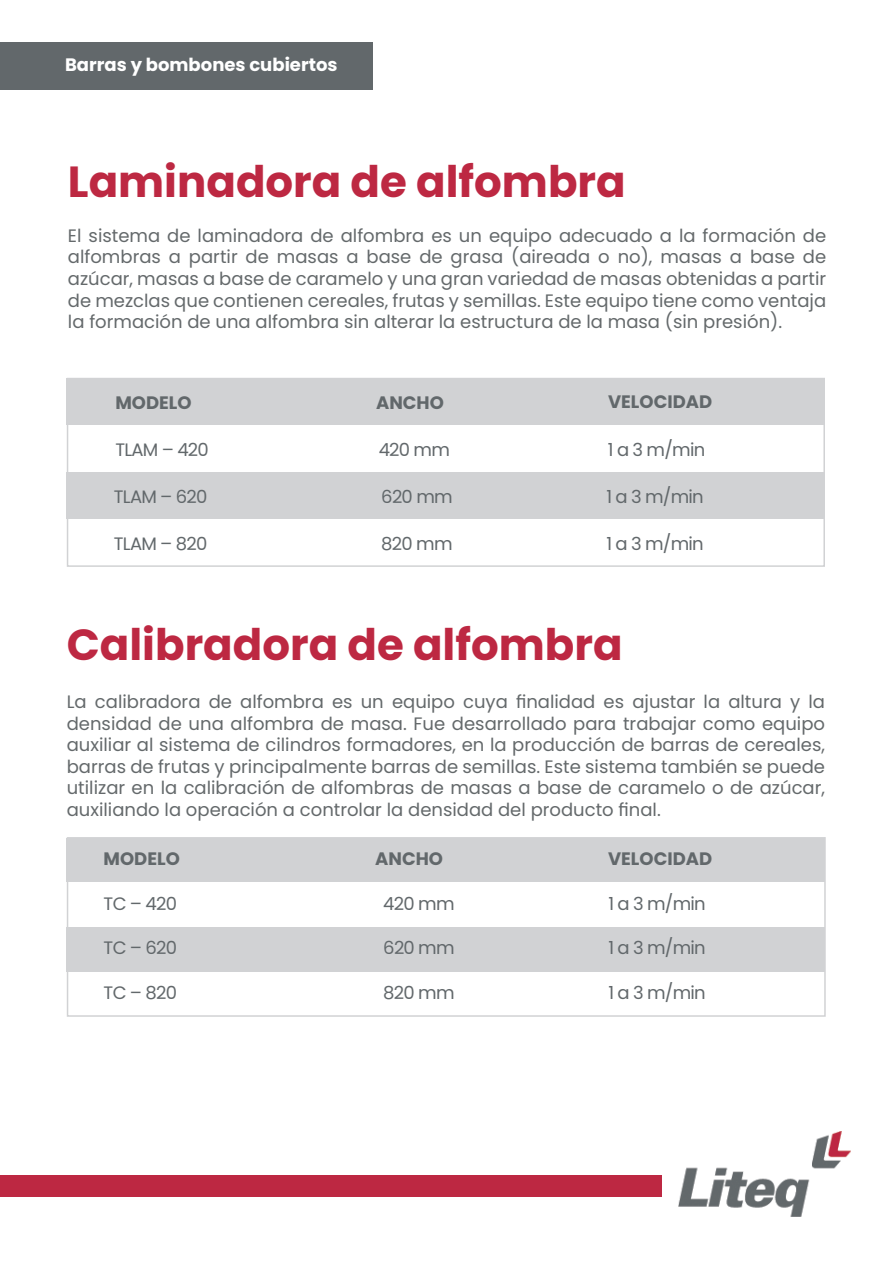
<style>
.page{position:relative;width:893px;height:1263px;background:#fff}
.page>*{position:absolute;margin:0;border:0;box-sizing:border-box;transform-origin:0 0}
.t1{font:700 43.5px "Poppins";color:#bd2842}
.t2{font:18px/21.6px "Poppins";color:#64696b;text-align:justify}
.t3{font:18px "Poppins";letter-spacing:-.04em;color:#62686b}
.t4{font:700 18px "Poppins";color:#62686b}
.t5{font:700 18px "Poppins";color:#fff}
</style>
<div class="page">
<img style="left:678px;top:1131px;width:172px;height:85px">
<div style="left:0;top:1176px;width:661px;height:21px;background:#bd2842"></div>
<div style="left:0;top:43px;width:372px;height:47px;background:#62686b"></div>
<div style="left:67px;top:378px;width:758px;height:47px;background:#d1d2d4"></div>
<div style="left:67px;top:473px;width:758px;height:47px;background:#d1d2d4"></div>
<div style="left:67px;top:378px;width:758px;height:189px;border:2px solid #d1d2d4"></div>
<div style="left:67px;top:838px;width:758px;height:44px;background:#d1d2d4"></div>
<div style="left:67px;top:927px;width:758px;height:45px;background:#d1d2d4"></div>
<div style="left:67px;top:837px;width:759px;height:180px;border:2px solid #d1d2d4"></div>
<p class="t5" style="left:65px;top:54px;width:274px">Barras y bombones cubiertos</p>
<h1 class="t1" style="left:68px;top:156px;width:559px">Laminadora de alfombra</h1>
<p class="t2" style="left:68px;top:225px;width:760px">El sistema de laminadora de alfombra es un equipo adecuado a la formación de alfombras a partir de masas a base de grasa (aireada o no), masas a base de azúcar, masas a base de caramelo y una gran variedad de masas obtenidas a partir de mezclas que contienen cereales, frutas y semillas. Este equipo tiene como ventaja la formación de una alfombra sin alterar la estructura de la masa (sin presión).</p>
<p class="t4" style="left:115px;top:392px;width:78px">MODELO</p>
<p class="t4" style="left:376px;top:392px;width:69px">ANCHO</p>
<p class="t4" style="left:608px;top:392px;width:106px">VELOCIDAD</p>
<p class="t3" style="left:115px;top:439px;width:95px">TLAM – 420</p>
<p class="t3" style="left:379px;top:439px;width:73px">420 mm</p>
<p class="t3" style="left:608px;top:439px;width:99px">1 a 3 m/min</p>
<p class="t3" style="left:114px;top:487px;width:95px">TLAM – 620</p>
<p class="t3" style="left:381px;top:487px;width:73px">620 mm</p>
<p class="t3" style="left:606px;top:487px;width:99px">1 a 3 m/min</p>
<p class="t3" style="left:114px;top:534px;width:95px">TLAM – 820</p>
<p class="t3" style="left:381px;top:534px;width:73px">820 mm</p>
<p class="t3" style="left:606px;top:534px;width:99px">1 a 3 m/min</p>
<h1 class="t1" style="left:67px;top:619px;width:557px">Calibradora de alfombra</h1>
<p class="t2" style="left:67px;top:691px;width:760px">La calibradora de alfombra es un equipo cuya finalidad es ajustar la altura y la densidad de una alfombra de masa. Fue desarrollado para trabajar como equipo auxiliar al sistema de cilindros formadores, en la producción de barras de cereales, barras de frutas y principalmente barras de semillas. Este sistema también se puede utilizar en la calibración de alfombras de masas a base de caramelo o de azúcar, auxiliando la operación a controlar la densidad del producto final.</p>
<p class="t4" style="left:104px;top:848px;width:78px">MODELO</p>
<p class="t4" style="left:375px;top:848px;width:69px">ANCHO</p>
<p class="t4" style="left:608px;top:848px;width:106px">VELOCIDAD</p>
<p class="t3" style="left:104px;top:893px;width:75px">TC – 420</p>
<p class="t3" style="left:383px;top:893px;width:73px">420 mm</p>
<p class="t3" style="left:608px;top:893px;width:99px">1 a 3 m/min</p>
<p class="t3" style="left:104px;top:937px;width:75px">TC – 620</p>
<p class="t3" style="left:383px;top:937px;width:73px">620 mm</p>
<p class="t3" style="left:608px;top:937px;width:99px">1 a 3 m/min</p>
<p class="t3" style="left:104px;top:982px;width:75px">TC – 820</p>
<p class="t3" style="left:383px;top:982px;width:73px">820 mm</p>
<p class="t3" style="left:608px;top:982px;width:99px">1 a 3 m/min</p>
</div>
